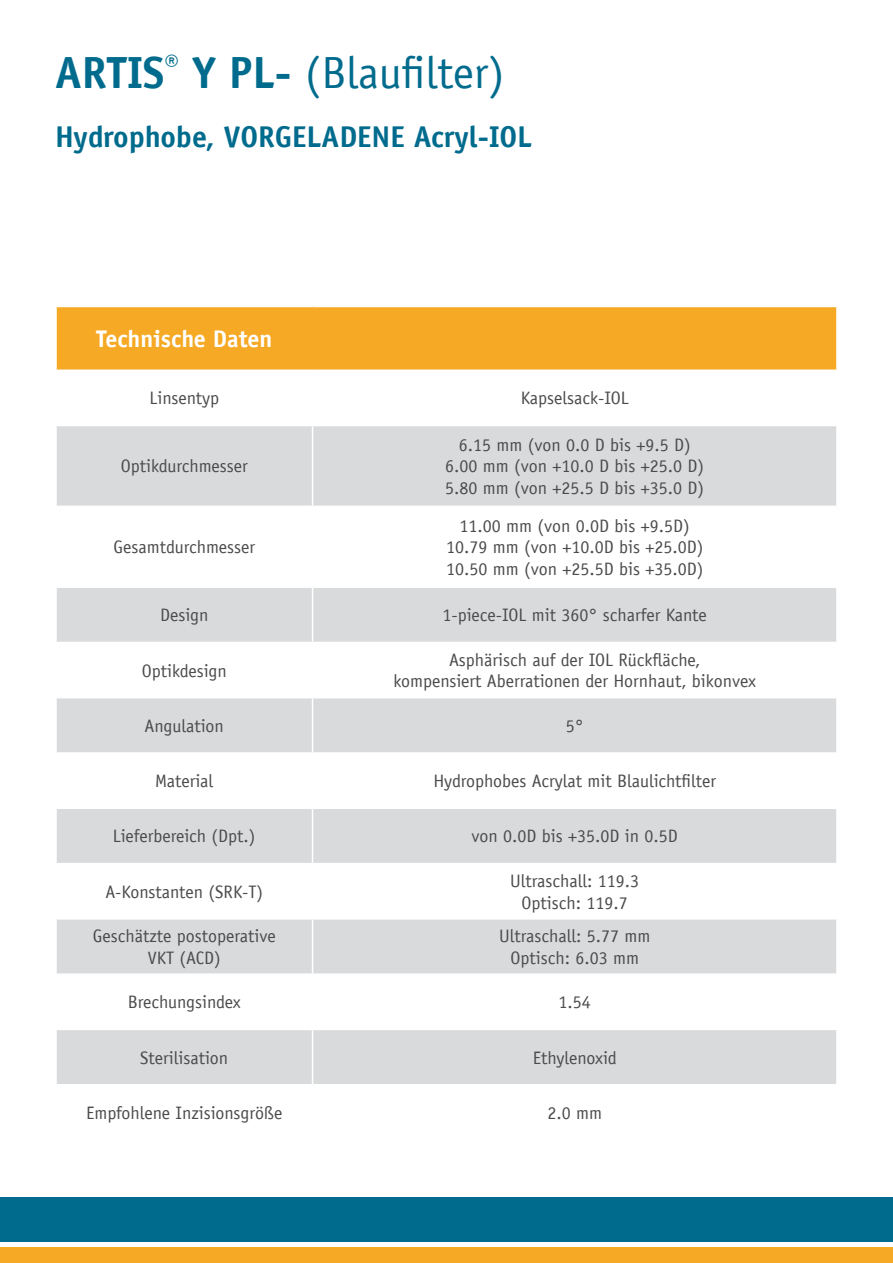
<style>
.page{position:relative;width:893px;height:1263px;background:#fff}
.page>*{position:absolute;margin:0;border:0;box-sizing:border-box;transform-origin:0 0}
.t1{font:45px "Officina Sans LT";color:#006b8d}
.t2{font:700 30px "Officina Sans LT";color:#006b8d}
.t3{font:700 24px "Officina Sans LT";color:#fff}
.t4{font:18px/21.6px "Officina Sans LT";color:#4b4b4d;text-align:center}
.s1{font-weight:700}
</style>
<div class="page">
<div style="left:0;top:1197px;width:893px;height:44px;background:#006b8d"></div>
<div style="left:0;top:1248px;width:893px;height:15px;background:#f6a924"></div>
<div style="left:56px;top:306px;width:781px;height:64px;background:#f6a924"></div>
<svg style="left:57px;top:426px;width:779px;height:658px;fill:#d9dadb"></svg>
<hr style="left:836px;top:307px;width:2px;height:62px;background:#fff">
<hr style="left:55px;top:369px;width:258px;height:2px;background:#fff">
<hr style="left:313px;top:369px;width:525px;height:2px;background:#fff">
<hr style="left:55px;top:306px;width:258px;height:1px;background:#fff">
<hr style="left:55px;top:307px;width:2px;height:62px;background:#fff">
<hr style="left:313px;top:306px;width:525px;height:1px;background:#fff">
<hr style="left:312px;top:426px;width:1px;height:80px;background:#fff">
<hr style="left:55px;top:506px;width:258px;height:1px;background:#fff">
<hr style="left:313px;top:506px;width:525px;height:1px;background:#fff">
<hr style="left:312px;top:507px;width:1px;height:79px;background:#fff">
<hr style="left:55px;top:586px;width:258px;height:2px;background:#fff">
<hr style="left:313px;top:586px;width:525px;height:2px;background:#fff">
<hr style="left:312px;top:588px;width:1px;height:54px;background:#fff">
<hr style="left:55px;top:642px;width:258px;height:1px;background:#fff">
<hr style="left:313px;top:642px;width:525px;height:1px;background:#fff">
<hr style="left:312px;top:643px;width:1px;height:54px;background:#fff">
<hr style="left:55px;top:697px;width:258px;height:1px;background:#fff">
<hr style="left:313px;top:697px;width:525px;height:1px;background:#fff">
<hr style="left:312px;top:698px;width:1px;height:54px;background:#fff">
<hr style="left:55px;top:752px;width:258px;height:2px;background:#fff">
<hr style="left:313px;top:752px;width:525px;height:2px;background:#fff">
<hr style="left:312px;top:754px;width:1px;height:53px;background:#fff">
<hr style="left:55px;top:807px;width:258px;height:2px;background:#fff">
<hr style="left:313px;top:807px;width:525px;height:2px;background:#fff">
<hr style="left:312px;top:809px;width:1px;height:54px;background:#fff">
<hr style="left:55px;top:863px;width:258px;height:1px;background:#fff">
<hr style="left:313px;top:863px;width:525px;height:1px;background:#fff">
<hr style="left:312px;top:864px;width:1px;height:54px;background:#fff">
<hr style="left:55px;top:918px;width:258px;height:1px;background:#fff">
<hr style="left:313px;top:918px;width:525px;height:1px;background:#fff">
<hr style="left:312px;top:919px;width:1px;height:54px;background:#fff">
<hr style="left:55px;top:973px;width:258px;height:2px;background:#fff">
<hr style="left:313px;top:973px;width:525px;height:2px;background:#fff">
<hr style="left:312px;top:975px;width:1px;height:54px;background:#fff">
<hr style="left:55px;top:1029px;width:258px;height:1px;background:#fff">
<hr style="left:313px;top:1029px;width:525px;height:1px;background:#fff">
<hr style="left:312px;top:1030px;width:1px;height:54px;background:#fff">
<h1 class="t1" style="left:55px;top:46px;width:451px"><span class="s1">ARTIS</span><sup>®</sup> <span class="s1">Y PL-</span> (Blaufilter)</h1>
<h2 class="t2" style="left:55px;top:118px;width:478px">Hydrophobe, VORGELADENE Acryl-IOL</h2>
<h3 class="t3" style="left:96px;top:324px;width:178px">Technische Daten</h3>
<p class="t4" style="left:149px;top:388px;width:71px">Linsentyp</p>
<p class="t4" style="left:521px;top:388px;width:110px">Kapselsack-IOL</p>
<p class="t4" style="left:121px;top:456px;width:129px">Optikdurchmesser</p>
<p class="t4" style="left:113px;top:536px;width:143px">Gesamtdurchmesser</p>
<p class="t4" style="left:445px;top:434px;width:260px">6.15 mm (von 0.0 D bis +9.5 D)<br>6.00 mm (von +10.0 D bis +25.0 D)<br>5.80 mm (von +25.5 D bis +35.0 D)</p>
<p class="t4" style="left:446px;top:515px;width:259px">11.00 mm (von 0.0D bis +9.5D)<br>10.79 mm (von +10.0D bis +25.0D)<br>10.50 mm (von +25.5D bis +35.0D)</p>
<p class="t4" style="left:160px;top:604px;width:50px">Design</p>
<p class="t4" style="left:443px;top:604px;width:266px">1-piece-IOL mit 360° scharfer Kante</p>
<p class="t4" style="left:142px;top:660px;width:87px">Optikdesign</p>
<p class="t4" style="left:393px;top:649px;width:364px">Asphärisch auf der IOL Rückfläche,<br>kompensiert Aberrationen der Hornhaut, bikonvex</p>
<p class="t4" style="left:145px;top:715px;width:81px">Angulation</p>
<p class="t4" style="left:566px;top:715px;width:19px">5°</p>
<p class="t4" style="left:155px;top:770px;width:60px">Material</p>
<p class="t4" style="left:433px;top:770px;width:284px">Hydrophobes Acrylat mit Blaulichtfilter</p>
<p class="t4" style="left:113px;top:826px;width:144px">Lieferbereich (Dpt.)</p>
<p class="t4" style="left:472px;top:826px;width:208px">von 0.0D bis +35.0D in 0.5D</p>
<p class="t4" style="left:106px;top:881px;width:159px">A-Konstanten (SRK-T)</p>
<p class="t4" style="left:510px;top:870px;width:131px">Ultraschall: 119.3<br>Optisch: 119.7</p>
<p class="t4" style="left:93px;top:925px;width:185px">Geschätzte postoperative<br>VKT (ACD)</p>
<p class="t4" style="left:499px;top:925px;width:153px">Ultraschall: 5.77 mm<br>Optisch: 6.03 mm</p>
<p class="t4" style="left:128px;top:991px;width:115px">Brechungsindex</p>
<p class="t4" style="left:559px;top:991px;width:34px">1.54</p>
<p class="t4" style="left:140px;top:1047px;width:90px">Sterilisation</p>
<p class="t4" style="left:533px;top:1047px;width:86px">Ethylenoxid</p>
<p class="t4" style="left:86px;top:1102px;width:198px">Empfohlene Inzisionsgröße</p>
<p class="t4" style="left:547px;top:1102px;width:56px">2.0 mm</p>
</div>
